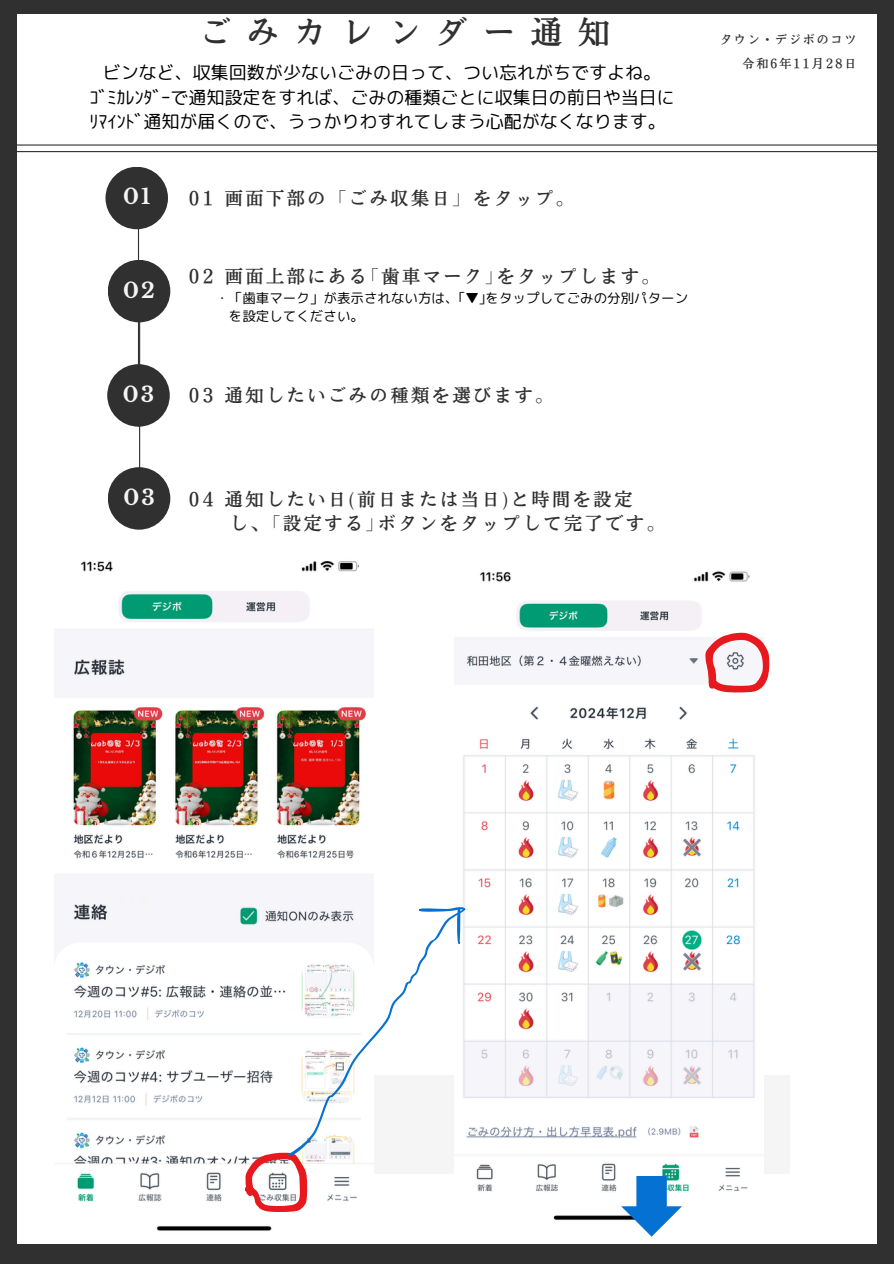
<style>
.page{position:relative;width:894px;height:1264px;background:#fff}
.page>*{position:absolute;margin:0;border:0;box-sizing:border-box;transform-origin:0 0}
.t1{font:31.5px "Nud Motoya Mincho Std W5";letter-spacing:.5em;color:#303030}
.t2{font:700 21px "Libre Baskerville";letter-spacing:.1em;color:#f5f5f5}
.t3{font:18px/24.8px "Nud Motoya Mincho Std W5";letter-spacing:.15em;color:#303030}
.t4{font:18px/24.8px "rounded mplus 1 p regular";color:#000;text-align:center}
.t5{font:13.5px/18px "rounded mplus 1 p regular";color:#000}
.t6{font:12px "Nud Motoya Mincho Std W5";letter-spacing:.15em;color:#303030}
</style>
<div class="page">
<div style="left:0;top:0;width:893px;height:13px;background:#303030"></div>
<div style="left:0;top:1243px;width:893px;height:20px;background:#303030"></div>
<div style="left:0;top:0;width:16px;height:1263px;background:#303030"></div>
<div style="left:876px;top:0;width:17px;height:1263px;background:#303030"></div>
<hr style="left:138px;top:212px;width:1px;height:214px;background:#303030">
<hr style="left:139px;top:264px;width:1px;height:214px;background:#303030">
<div style="left:108px;top:1075px;width:681px;height:99px;background:#f5f5f5"></div>
<hr style="left:1px;top:151px;width:892px;height:1px;background:#303030">
<hr style="left:1px;top:144px;width:892px;height:2px;background:#303030">
<div style="left:105px;top:167px;width:63px;height:62px;background:#303030;border-radius:50%"></div>
<div style="left:108px;top:260px;width:62px;height:62px;background:#303030;border-radius:50%"></div>
<div style="left:107px;top:364px;width:63px;height:62px;background:#303030;border-radius:50%"></div>
<div style="left:108px;top:467px;width:62px;height:62px;background:#303030;border-radius:50%"></div>
<img style="left:54px;top:561px;width:319px;height:670px">
<img style="left:454px;top:571px;width:301px;height:649px">
<svg style="left:245px;top:907px;width:220px;height:304px"></svg>
<svg style="left:705px;top:632px;width:64px;height:60px"></svg>
<svg style="left:621px;top:1175px;width:60px;height:61px"></svg>
<p class="t1" style="left:200px;top:16px;width:411px">ごみカレンダー通知</p>
<h4 class="t4" style="left:89px;top:60px;width:587px">ビンなど、収集回数が少ないごみの日って、つい忘れがちですよね。<br>ｺﾞ ﾐｶﾚﾝﾀﾞ ｰで通知設定をすれば、ごみの種類ごとに収集日の前日や当日にﾘﾏｲﾝﾄﾞ 通知が届くので、うっかりわすれてしまう心配がなくなります。</h4>
<h1 class="t2" style="left:123px;top:184px;width:29px">01</h1>
<p class="t3" style="left:188px;top:185px;width:387px">01 画面下部の「ごみ収集日」をタップ。</p>
<p class="t2" style="left:123px;top:277px;width:33px">02</p>
<p class="t3" style="left:188px;top:264px;width:472px">02 画面上部にある｢歯車マーク｣をタップします。</p>
<p class="t5" style="left:229px;top:289px;width:461px;text-indent:-14px">・「歯車マーク」が表示されない方は、｢▼｣をタップしてごみの分別パターンを設定してください。</p>
<p class="t2" style="left:123px;top:381px;width:33px">03</p>
<p class="t3" style="left:188px;top:383px;width:366px">03 通知したいごみの種類を選びます。</p>
<h3 class="t2" style="left:123px;top:484px;width:33px">03</h3>
<h2 class="t3" style="left:230px;top:486px;width:436px;text-indent:-41px">04 通知したい日 (前日または当日)と時間を設定<br>し、｢設定する｣ボタンをタップして完了です。</h2>
<p class="t6" style="left:719px;top:34px;width:138px">タウン・デジボのコツ</p>
<h2 class="t6" style="left:742px;top:58px;width:110px">令和6年11月 28日</h2>
</div>
